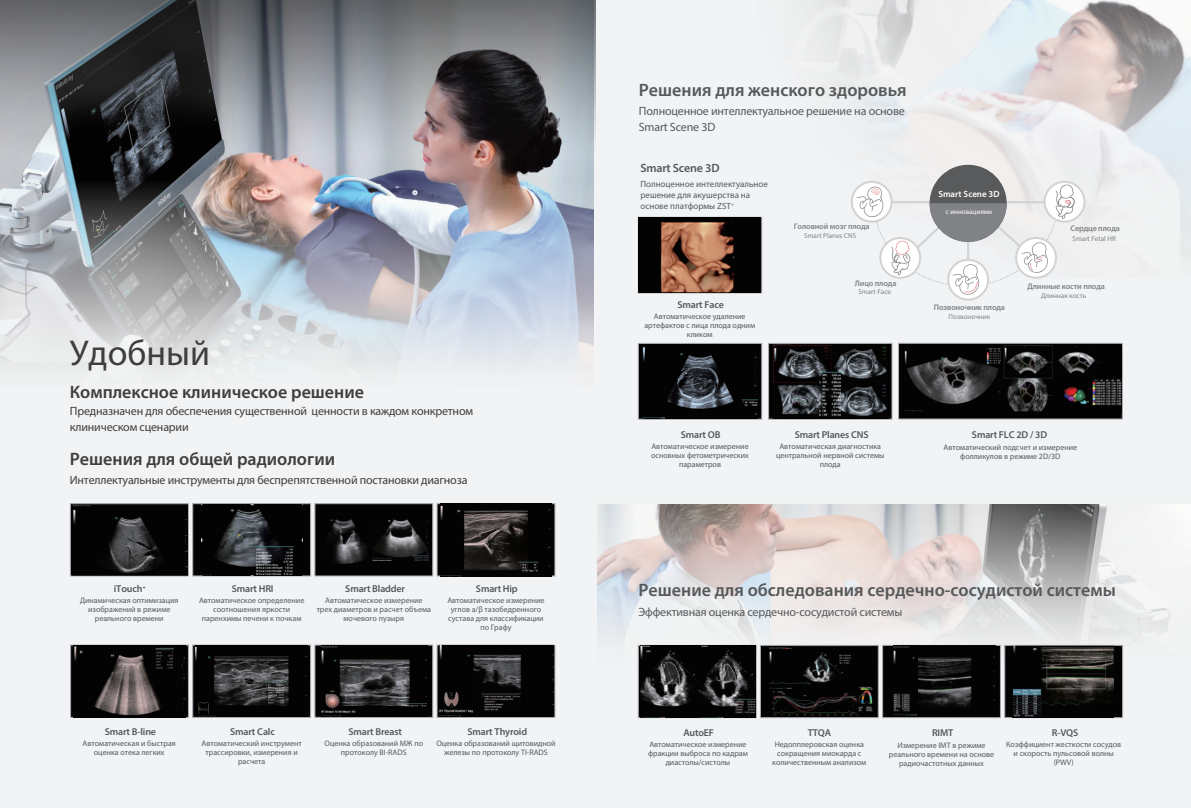
<style>
.page{position:relative;width:1191px;height:808px;background:#f2f3f4}
.page>*{position:absolute;margin:0;border:0;box-sizing:border-box;transform-origin:0 0}
.t1{font:36px "Myriad Pro";color:#3e3e3f}
.t2{font:600 18px "Myriad Pro";color:#57585a}
.t3{font:600 18px "Myriad Pro";color:#3e3e3f}
.t4{font:12px/16px "Myriad Pro";letter-spacing:-.015em;color:#3e3e3f}
.t5{font:12px/16px "Myriad Pro";letter-spacing:-.015em;color:#57585a}
.t6{font:600 12px "Myriad Pro";letter-spacing:-.015em;color:#57585a}
.t7{font:600 10px "Myriad Pro";letter-spacing:-.015em;color:#57585a}
.t8{font:9px/11px "Myriad Pro";color:#57585a}
.t9{font:600 9px "Myriad Pro";color:#fff}
.t10{font:600 8.1px "Myriad Pro";letter-spacing:-.015em;color:#808285}
.t11{font:8px/9px "Myriad Pro";color:#57585a;text-align:center}
.t12{font:7.1px "Myriad Pro";color:#808285}
.t13{font:7px "Myriad Pro";color:#fff}
</style>
<div class="page">
<img style="left:0;top:0;width:596px;height:369px">
<svg style="left:637px;top:0;width:554px;height:420px"></svg>
<svg style="left:597px;top:504px;width:573px;height:215px"></svg>
<svg style="left:70px;top:503px;width:118px;height:73px"></svg>
<div style="left:193px;top:503px;width:118px;height:73px;background:#030303;border:1px solid #a8a9ad"></div>
<div style="left:315px;top:503px;width:118px;height:73px;background:#030303;border:1px solid #a8a9ad"></div>
<div style="left:437px;top:503px;width:118px;height:73px;background:#030303"></div>
<img style="left:202px;top:504px;width:100px;height:71px">
<img style="left:72px;top:504px;width:115px;height:72px">
<img style="left:372px;top:520px;width:57px;height:40px">
<div style="left:70px;top:645px;width:118px;height:72px;background:#030303;border:1px solid #a8a9ad"></div>
<div style="left:193px;top:645px;width:118px;height:72px;background:#030303;border:1px solid #a8a9ad"></div>
<div style="left:315px;top:645px;width:118px;height:72px;background:#030303;border:1px solid #a8a9ad"></div>
<svg style="left:437px;top:645px;width:118px;height:72px"></svg>
<img style="left:440px;top:503px;width:112px;height:73px">
<svg style="left:638px;top:645px;width:118px;height:73px"></svg>
<div style="left:760px;top:645px;width:118px;height:73px;background:#030303;border:1px solid #a8a9ad"></div>
<div style="left:882px;top:645px;width:118px;height:73px;background:#030303;border:1px solid #a8a9ad"></div>
<div style="left:1004px;top:645px;width:118px;height:73px;background:#030303;border:1px solid #a8a9ad"></div>
<img style="left:893px;top:646px;width:102px;height:70px">
<img style="left:1012px;top:646px;width:101px;height:71px">
<img style="left:769px;top:646px;width:103px;height:70px">
<div style="left:898px;top:343px;width:224px;height:76px;background:#030303;border:1px solid #a8a9ad"></div>
<div style="left:768px;top:343px;width:124px;height:76px;background:#030303;border:1px solid #a8a9ad"></div>
<div style="left:638px;top:343px;width:124px;height:76px;background:#030303;border:1px solid #a8a9ad"></div>
<svg style="left:638px;top:217px;width:124px;height:76px"></svg>
<img style="left:904px;top:348px;width:96px;height:64px">
<img style="left:638px;top:218px;width:123px;height:75px">
<img style="left:1003px;top:345px;width:118px;height:68px">
<img style="left:773px;top:344px;width:115px;height:75px">
<img style="left:642px;top:344px;width:115px;height:74px">
<svg style="left:948px;top:260px;width:40px;height:40px"></svg>
<div style="left:947px;top:259px;width:42px;height:42px;border:2px solid #d1d2d4;border-radius:50%"></div>
<svg style="left:852px;top:182px;width:39px;height:40px"></svg>
<div style="left:851px;top:181px;width:41px;height:42px;border:2px solid #d1d2d4;border-radius:50%"></div>
<div style="left:1044px;top:182px;width:40px;height:40px;background:#fff;border-radius:50%"></div>
<div style="left:1043px;top:181px;width:42px;height:42px;border:2px solid #d1d2d4;border-radius:50%"></div>
<div style="left:929px;top:165px;width:77px;height:77px;background:#595a5b;border-radius:50%"></div>
<svg style="left:857px;top:184px;width:218px;height:111px"></svg>
<img style="left:640px;top:646px;width:115px;height:71px">
<img style="left:321px;top:645px;width:107px;height:72px">
<img style="left:439px;top:645px;width:114px;height:72px">
<img style="left:73px;top:645px;width:113px;height:72px">
<img style="left:328px;top:519px;width:39px;height:45px">
<img style="left:195px;top:645px;width:113px;height:72px">
<h1 class="t1" style="left:70px;top:330px;width:142px">Удобный</h1>
<h2 class="t3" style="left:70px;top:381px;width:296px">Комплексное клиническое решение</h2>
<h3 class="t4" style="left:70px;top:403px;width:405px">Предназначен для обеспечения существенной ценности в каждом конкретном клиническом сценарии</h3>
<h2 class="t3" style="left:70px;top:448px;width:267px">Решения для общей радиологии</h2>
<h3 class="t4" style="left:70px;top:472px;width:399px">Интеллектуальные инструменты для беспрепятственной постановки диагноза</h3>
<p class="t7" style="left:114px;top:582px;width:33px">iTouch<sup>+</sup></p>
<p class="t7" style="left:232px;top:582px;width:43px">Smart HRI</p>
<p class="t7" style="left:345px;top:582px;width:61px">Smart Bladder</p>
<p class="t7" style="left:476px;top:582px;width:43px">Smart Hip</p>
<p class="t11" style="left:80px;top:596px;width:100px">Динамическая оптимизация изображений в режиме реального времени</p>
<p class="t11" style="left:199px;top:596px;width:107px">Автоматическое определение соотношения яркости паренхимы печени к почкам</p>
<p class="t11" style="left:317px;top:596px;width:116px">Автоматическое измерение трех диаметров и расчет объема мочевого пузыря</p>
<p class="t11" style="left:447px;top:596px;width:99px">Автоматическое измерение углов a/β тазобедренного сустава для классификации по Графу</p>
<p class="t7" style="left:105px;top:725px;width:53px">Smart B-line</p>
<p class="t7" style="left:230px;top:725px;width:46px">Smart Calc</p>
<p class="t7" style="left:348px;top:725px;width:55px">Smart Breast</p>
<p class="t7" style="left:467px;top:725px;width:61px">Smart Thyroid</p>
<p class="t11" style="left:83px;top:739px;width:95px">Автоматическая и быстрая оценка отека легких</p>
<p class="t11" style="left:202px;top:739px;width:102px">Автоматический инструмент трассировки, измерения и расчета</p>
<p class="t11" style="left:324px;top:739px;width:100px">Оценка образований МЖ по протоколу BI-RADS</p>
<p class="t11" style="left:436px;top:739px;width:121px">Оценка образований щитовидной железы по протоколу TI-RADS</p>
<h2 class="t2" style="left:639px;top:79px;width:269px">Решения для женского здоровья</h2>
<h3 class="t5" style="left:639px;top:103px;width:267px">Полноценное интеллектуальное решение на основе<br>Smart Scene 3D</h3>
<h3 class="t6" style="left:640px;top:161px;width:81px">Smart Scene 3D</h3>
<p class="t8" style="left:640px;top:178px;width:129px">Полноценное интеллектуальное решение для акушерства на основе платформы ZST<sup>+</sup></p>
<p class="t7" style="left:677px;top:299px;width:48px">Smart Face</p>
<p class="t11" style="left:644px;top:311px;width:112px">Автоматическое удаление артефактов с лица плода одним кликом</p>
<p class="t10" style="left:794px;top:221px;width:77px">Головной мозг плода</p>
<p class="t12" style="left:804px;top:231px;width:53px">Smart Planes CNS</p>
<p class="t10" style="left:855px;top:278px;width:43px">Лицо плода</p>
<p class="t12" style="left:858px;top:287px;width:34px">Smart Face</p>
<p class="t7" style="left:681px;top:428px;width:41px">Smart OB</p>
<p class="t11" style="left:651px;top:442px;width:99px">Автоматическое измерение основных фетометрических параметров</p>
<p class="t7" style="left:795px;top:428px;width:75px">Smart Planes CNS</p>
<p class="t11" style="left:776px;top:442px;width:110px">Автоматическая диагностика центральной нервной системы плода</p>
<p class="t9" style="left:938px;top:188px;width:63px">Smart Scene 3D</p>
<p class="t13" style="left:945px;top:208px;width:48px">с инновациями</p>
<p class="t10" style="left:934px;top:302px;width:73px">Позвоночник плода</p>
<p class="t12" style="left:948px;top:312px;width:43px">Позвоночник</p>
<p class="t10" style="left:1070px;top:223px;width:51px">Сердце плода</p>
<p class="t12" style="left:1072px;top:234px;width:45px">Smart Fetal HR</p>
<p class="t10" style="left:1027px;top:281px;width:79px">Длинные кости плода</p>
<p class="t12" style="left:1041px;top:291px;width:47px">Длинная кость</p>
<p class="t7" style="left:972px;top:428px;width:77px">Smart FLC 2D / 3D</p>
<p class="t11" style="left:943px;top:443px;width:135px">Автоматический подсчет и измерение фолликулов в режиме 2D/3D</p>
<h2 class="t2" style="left:638px;top:579px;width:479px">Решение для обследования сердечно-сосудистой системы</h2>
<h3 class="t5" style="left:638px;top:603px;width:265px">Эффективная оценка сердечно-сосудистой системы</h3>
<p class="t7" style="left:683px;top:726px;width:32px">AutoEF</p>
<p class="t11" style="left:648px;top:740px;width:101px">Автоматическое измерение фракции выброса по кадрам диастолы/систолы</p>
<p class="t7" style="left:807px;top:726px;width:25px">TTQA</p>
<p class="t7" style="left:1051px;top:726px;width:28px">R-VQS</p>
<p class="t11" style="left:1006px;top:740px;width:116px">Коэффициент жесткости сосудов и скорость пульсовой волны (PWV)</p>
<p class="t7" style="left:932px;top:726px;width:23px">RIMT</p>
<p class="t11" style="left:772px;top:740px;width:96px">Недопплеровская оценка сокращения миокарда с количественным анализом</p>
<p class="t11" style="left:889px;top:740px;width:107px">Измерение IMT в режиме реального времени на основе радиочастотных данных</p>
</div>
